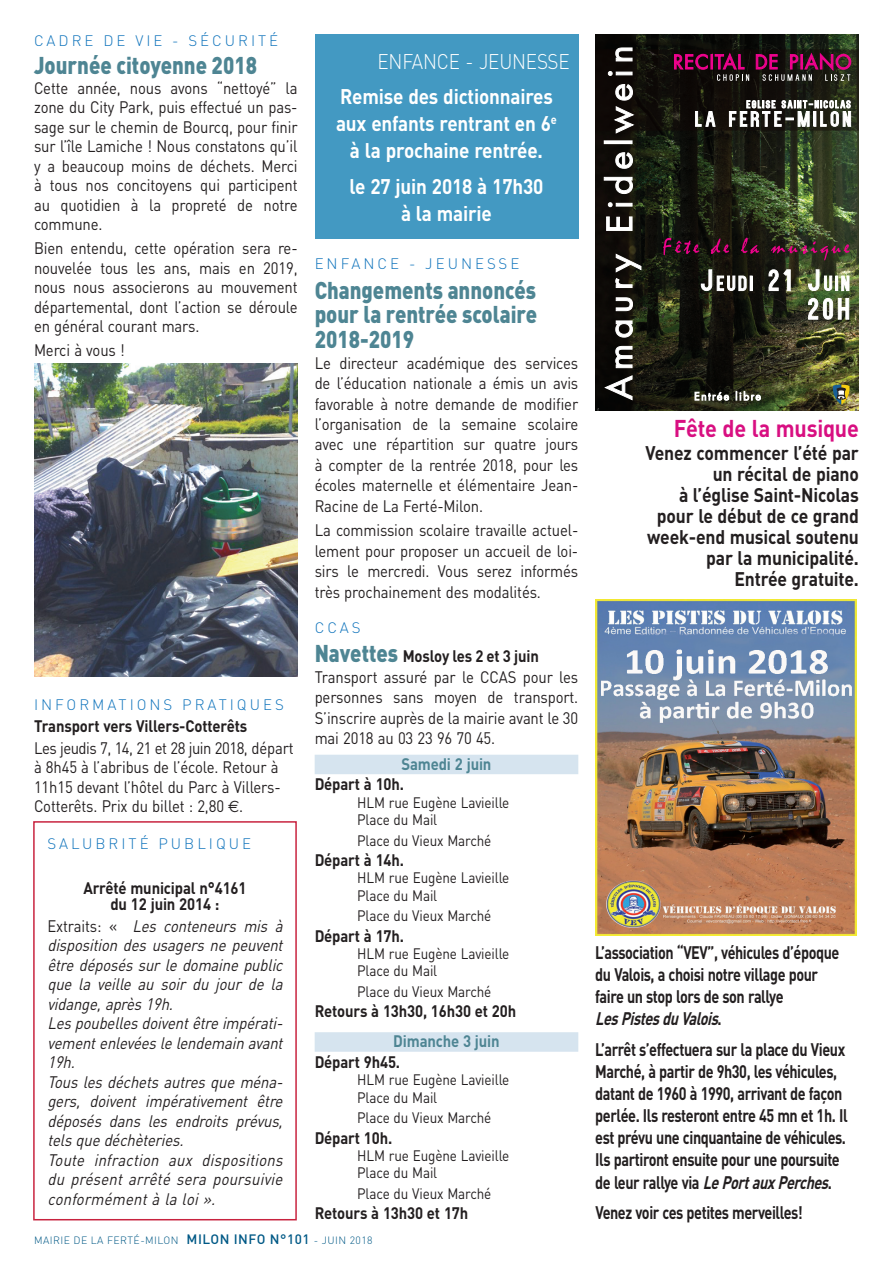
<style>
.page{position:relative;width:893px;height:1263px;background:#fff}
.page>*{position:absolute;margin:0;border:0;box-sizing:border-box;transform-origin:0 0}
.t1{font:900 24px/24.9px "DIN";color:#4e8593;text-align:justify;scale:.85 1}
.t2{font:700 24px "DIN";letter-spacing:-.01em;color:#d80f81;scale:.9 1}
.t3{font:700 21px/27px "DIN";letter-spacing:-.01em;color:#fff;text-align:center;scale:.9 1}
.t4{font:300 21px "DIN";letter-spacing:-.01em;color:#fff;scale:.9 1}
.t5{font:700 19.5px/21px "DIN";letter-spacing:-.01em;color:#231f20;text-align:right;scale:.9 1}
.t6{font:700 18px/22px "DIN";letter-spacing:-.03em;color:#231f20;scale:.8 1}
.t7{font:16.5px/20.4px "DIN";letter-spacing:-.01em;color:#231f20;text-align:justify;scale:.9 1}
.t8{font:italic 16.5px/19.5px "DIN";color:#231f20;scale:.9 1}
.t9{font:700 16.5px/16.5px "DIN";letter-spacing:-.01em;color:#231f20;text-align:center;scale:.9 1}
.t10{font:700 16.5px "DIN";letter-spacing:-.01em;color:#4e8593;scale:.9 1}
.t11{font:15px/17.4px "DIN";letter-spacing:-.01em;color:#231f20;scale:.9 1}
.t12{font:300 15px "DIN";letter-spacing:.2em;color:#1074bc}
.t13{font:300 10.5px "DIN";letter-spacing:.04em;color:#005986}
.s1{font-family:"Euro Sans"}
.s2{font-style:normal}
.s3{font-weight:900;font-size:24px;color:#4e8593}
.s4{font-weight:700}
.s5{font-weight:500;font-size:13.5px}
.s6{font-style:italic}
</style>
<div class="page">
<div style="left:33px;top:821px;width:264px;height:399px;border:2px solid #c8233f"></div>
<img style="left:595px;top:34px;width:264px;height:376px">
<svg style="left:595px;top:49px;width:264px;height:82px;background:#14120b"></svg>
<svg style="left:695px;top:111px;width:20px;height:16px"></svg>
<svg style="left:729px;top:100px;width:122px;height:27px"></svg>
<svg style="left:701px;top:269px;width:51px;height:22px"></svg>
<svg style="left:768px;top:269px;width:23px;height:22px"></svg>
<svg style="left:808px;top:269px;width:41px;height:22px"></svg>
<svg style="left:808px;top:298px;width:41px;height:22px"></svg>
<svg style="left:695px;top:392px;width:34px;height:8px"></svg>
<svg style="left:736px;top:391px;width:25px;height:9px"></svg>
<svg style="left:615px;top:346px;width:18px;height:22px"></svg>
<svg style="left:615px;top:320px;width:18px;height:18px"></svg>
<svg style="left:616px;top:297px;width:17px;height:14px"></svg>
<svg style="left:615px;top:278px;width:18px;height:10px"></svg>
<svg style="left:615px;top:254px;width:26px;height:18px"></svg>
<svg style="left:606px;top:216px;width:27px;height:15px"></svg>
<svg style="left:608px;top:202px;width:25px;height:5px"></svg>
<svg style="left:604px;top:177px;width:29px;height:17px"></svg>
<svg style="left:615px;top:152px;width:18px;height:17px"></svg>
<svg style="left:614px;top:84px;width:20px;height:50px"></svg>
<svg style="left:608px;top:71px;width:25px;height:5px"></svg>
<svg style="left:615px;top:47px;width:18px;height:14px"></svg>
<svg style="left:673px;top:51px;width:76px;height:30px;background:#47102c"></svg>
<svg style="left:755px;top:51px;width:97px;height:30px;background:#512036"></svg>
<svg style="left:663px;top:238px;width:36px;height:17px"></svg>
<svg style="left:711px;top:238px;width:18px;height:16px"></svg>
<svg style="left:741px;top:238px;width:18px;height:16px"></svg>
<svg style="left:771px;top:241px;width:79px;height:19px;background:#492e2f"></svg>
<svg style="left:595px;top:375px;width:38px;height:35px"></svg>
<svg style="left:831px;top:384px;width:28px;height:26px"></svg>
<img style="left:595px;top:600px;width:262px;height:335px">
<div style="left:315px;top:755px;width:263px;height:19px;background:#d6e4ef"></div>
<div style="left:315px;top:1032px;width:263px;height:20px;background:#d6e4ef"></div>
<img style="left:34px;top:364px;width:264px;height:312px">
<div style="left:315px;top:34px;width:263px;height:205px;background:#4399c2"></div>
<p class="t12" style="left:34px;top:31px;width:246px">CADRE DE VIE - SÉCURITÉ</p>
<h1 class="t1" style="left:34px;top:52px;width:264px">Journée citoyenne 2018</h1>
<p class="t7" style="left:34px;top:78px;width:294px;line-height:19.5px">Cette année, nous avons “nettoyé” la zone du City Park, puis effectué un pas&shy;sage sur le chemin de Bourcq, pour finir sur l’île Lamiche ! Nous constatons qu’il y a beaucoup moins de déchets. Merci à tous nos concitoyens qui participent au quotidien à la propreté de notre commune.</p>
<p class="t7" style="left:34px;top:238px;width:294px;line-height:19.5px">Bien entendu, cette opération sera re&shy;nouvelée tous les ans, mais en 2019, nous nous associerons au mouvement départemental, dont l’action se déroule en général courant mars.</p>
<p class="t7" style="left:34px;top:339px;width:102px">Merci à vous !</p>
<p class="t12" style="left:34px;top:696px;width:20px">INFORMATIONS</p>
<p class="t12" style="left:182px;top:696px;width:23px">PRATI</p>
<p class="t12" style="left:237px;top:696px;width:25px">QUES</p>
<p class="t9" style="left:34px;top:717px;width:238px">Transport vers Villers-Cotterêts</p>
<p class="t7" style="left:34px;top:738px;width:290px;line-height:19.5px;text-align:left">Les jeudis 7, 14, 21 et 28 juin 2018, départ à 8h45 à l’abribus de l’école. Retour à 11h15 devant l’hôtel du Parc à Villers-Cotterêts. Prix du billet : 2,80 <span class="s1">€</span>.</p>
<p class="t12" style="left:47px;top:834px;width:24px">SALU</p>
<p class="t12" style="left:96px;top:834px;width:24px">BRITÉ</p>
<p class="t12" style="left:158px;top:834px;width:82px">PU BLI QUE</p>
<p class="t9" style="left:83px;top:879px;width:183px">Arrêté municipal n°4161 du 12 juin 2014 :</p>
<p class="t8" style="left:47px;top:916px;width:268px"><span class="s2">E x t ra i t s : «</span> Les conteneurs mis à disposition des usagers ne peuvent être déposés sur le domaine public que la veille au soir du jour de la vidange,après19h.<br>Lespoubellesdoiventêtreimpérati&shy;vementenlevéeslelendemain avant<br>19h.<br>Tous les déchets autres que ména&shy;gers, doivent impérativement être déposés dans les endroits prévus, telsquedéchèteries.<br>Toute infraction aux dispositions du présent arrêté sera poursuivie conformémentà la loi».</p>
<p class="t4" style="left:377px;top:48px;width:215px">ENFANCE - JEUNESSE</p>
<p class="t3" style="left:336px;top:82px;width:247px">Remise des dictionnaires aux enfants rentrant en 6<sup>e </sup>à la prochaine rentrée.</p>
<p class="t3" style="left:350px;top:172px;width:217px">le 27 juin 2018 à 17h30 à la mairie</p>
<p class="t12" style="left:315px;top:255px;width:206px">ENFANCE - JEUNESSE</p>
<h1 class="t1" style="left:315px;top:276px;width:263px">Changements annoncés pour la rentrée scolaire 2018-2019</h1>
<p class="t7" style="left:315px;top:352px;width:294px">Le directeur académique des services de l’éducation nationale a émis un avis favorable à notre demande de modifier l’organisation de la semaine scolaire avec une répartition sur quatre jours à compter de la rentrée 2018, pour les écoles maternelle et élémentaire Jean-Racine de La Ferté-Milon.</p>
<p class="t7" style="left:315px;top:520px;width:294px">La commission scolaire travaille actuel&shy;lement pour proposer un accueil de loi&shy;sirs le mercredi. Vous serez informés très prochainement des modalités.</p>
<p class="t12" style="left:315px;top:619px;width:48px">CCAS</p>
<p class="t7" style="left:315px;top:646px;width:294px;text-align:left"><span class="s3">Navettes</span> <span class="s4">Mosloy les 2 et 3 juin </span>Transport assuré par le CCAS pour les personnes sans moyen de transport.<br>S’inscrire auprès de la mairie avant le 30 mai 2018 au 03 23 96 70 45.</p>
<p class="t10" style="left:401px;top:753px;width:101px">Samedi 2 juin</p>
<p class="t9" style="left:315px;top:775px;width:101px">Départ à 10h.</p>
<p class="t11" style="left:357px;top:793px;width:171px">HLM rue Eugène Lavieille<br>Place du Mail</p>
<p class="t11" style="left:357px;top:831px;width:151px">Place du Vieux Marché</p>
<p class="t9" style="left:315px;top:851px;width:101px">Départ à 14h.</p>
<p class="t11" style="left:357px;top:869px;width:171px">HLM rue Eugène Lavieille<br>Place du Mail</p>
<p class="t11" style="left:357px;top:907px;width:151px">Place du Vieux Marché</p>
<p class="t9" style="left:315px;top:927px;width:101px">Départ à 17h.</p>
<p class="t11" style="left:357px;top:945px;width:171px">HLM rue Eugène Lavieille<br>Place du Mail</p>
<p class="t11" style="left:357px;top:982px;width:151px">Place du Vieux Marché</p>
<p class="t9" style="left:315px;top:1002px;width:225px">Retours à 13h30, 16h30 et 20h</p>
<p class="t10" style="left:393px;top:1031px;width:120px">Dimanche 3 juin</p>
<p class="t9" style="left:315px;top:1053px;width:97px">Départ 9h45.</p>
<p class="t11" style="left:357px;top:1071px;width:171px">HLM rue Eugène Lavieille<br>Place du Mail</p>
<p class="t11" style="left:357px;top:1109px;width:151px">Place du Vieux Marché</p>
<p class="t9" style="left:315px;top:1128px;width:88px">Départ 10h.</p>
<p class="t11" style="left:357px;top:1146px;width:171px">HLM rue Eugène Lavieille<br>Place du Mail</p>
<p class="t11" style="left:357px;top:1184px;width:151px">Place du Vieux Marché</p>
<p class="t9" style="left:315px;top:1204px;width:172px">Retours à 13h30 et 17h</p>
<p class="t13" style="left:34px;top:1234px;width:340px">MAIRIE DE LA FERTÉ-MILON <span class="s5">MILON INFO N°101</span> - JUIN 2018</p>
<h1 class="t2" style="left:674px;top:412px;width:207px">Fête de la musique</h1>
<p class="t5" style="left:645px;top:441px;width:239px">Venez commencer l’été par un récital de piano<br>à l’église Saint-Nicolas pour le début de ce grand week-end musical soutenu par la municipalité.<br>Entrée gratuite.</p>
<p class="t6" style="left:595px;top:941px;width:307px">L’association “VEV”, véhicules d’époque du Valois, a choisi notre village pour faire un stop lors de son rallye <span class="s6">LesPistesduValois</span>.</p>
<p class="t6" style="left:595px;top:1038px;width:317px">L’arrêt s’effectuera sur la place du Vieux Marché, à partir de 9h30, les véhicules, datant de 1960 à 1990, arrivant de façon perlée. Ils resteront entre 45 mn et 1h. Il est prévu une cinquantaine de véhicules.<br>Ils partiront ensuite pour une poursuite d e l e u r r a l ly e v i a <span class="s6">LePortauxPerches</span>.</p>
<p class="t6" style="left:595px;top:1201px;width:261px">Venez voir ces petites merveilles!</p>
</div>
